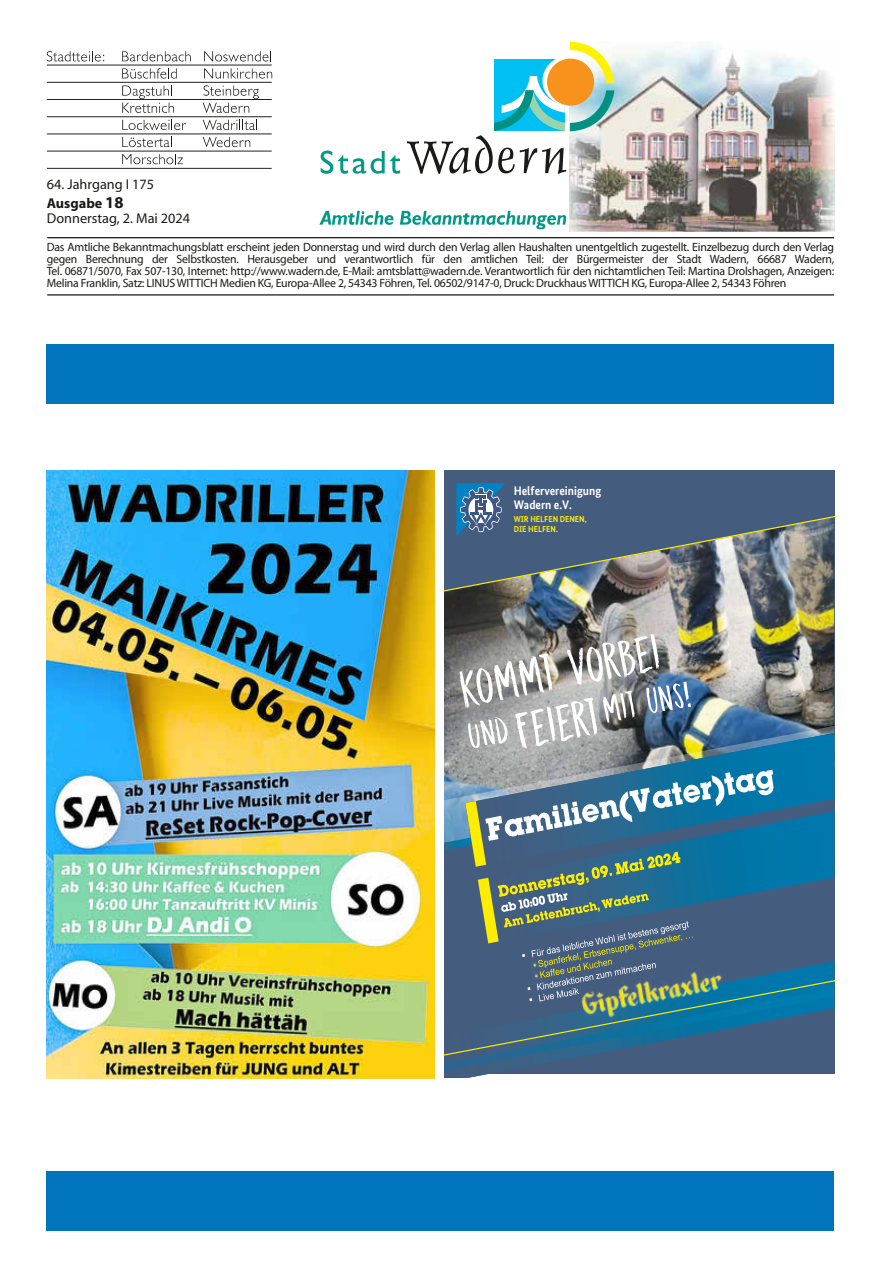
<style>
.page{position:relative;width:881px;height:1263px;background:#fff}
.page>*{position:absolute;margin:0;border:0;box-sizing:border-box;transform-origin:0 0}
.t1{font:14.25px/18.1px "Myriad Pro";color:#1a1a18}
.t2{font:700 12.45px/14.1px "Kkrkgl Bundes Sans Office";color:#fff;scale:.93 1}
.t3{font:12px/12px "Myriad Pro";letter-spacing:-.02em;color:#1a1a18;text-align:justify}
.t4{font:700 8.55px/9.3px "Kkrkgl Bundes Sans Office";color:#ffed00;scale:.93 1}
.s1{font-weight:700}
.s2{font-weight:700;font-size:16.5px}
</style>
<div class="page">
<hr style="left:47px;top:294px;width:786px;height:2px;background:#231f20">
<hr style="left:47px;top:237px;width:786px;height:1px;background:#231f20">
<img style="left:569px;top:42px;width:264px;height:190px">
<svg style="left:319px;top:211px;width:74px;height:14px"></svg>
<svg style="left:400px;top:211px;width:166px;height:18px"></svg>
<svg style="left:320px;top:151px;width:80px;height:23px"></svg>
<svg style="left:407px;top:42px;width:207px;height:132px"></svg>
<hr style="left:47px;top:65px;width:224px;height:1px;background:#231f20">
<hr style="left:47px;top:82px;width:224px;height:1px;background:#231f20">
<hr style="left:47px;top:99px;width:224px;height:1px;background:#231f20">
<hr style="left:47px;top:116px;width:224px;height:1px;background:#231f20">
<hr style="left:47px;top:134px;width:224px;height:1px;background:#231f20">
<hr style="left:47px;top:151px;width:224px;height:1px;background:#231f20">
<hr style="left:47px;top:168px;width:224px;height:1px;background:#231f20">
<svg style="left:47px;top:51px;width:57px;height:10px"></svg>
<svg style="left:122px;top:51px;width:69px;height:10px"></svg>
<svg style="left:122px;top:68px;width:55px;height:11px"></svg>
<svg style="left:122px;top:86px;width:52px;height:27px"></svg>
<svg style="left:122px;top:120px;width:64px;height:10px"></svg>
<svg style="left:122px;top:137px;width:50px;height:10px"></svg>
<svg style="left:122px;top:154px;width:61px;height:10px"></svg>
<svg style="left:204px;top:51px;width:67px;height:10px"></svg>
<svg style="left:204px;top:68px;width:68px;height:11px"></svg>
<svg style="left:202px;top:85px;width:57px;height:28px"></svg>
<svg style="left:202px;top:120px;width:55px;height:10px"></svg>
<svg style="left:202px;top:137px;width:48px;height:10px"></svg>
<img style="left:47px;top:471px;width:387px;height:608px">
<div style="left:47px;top:344px;width:786px;height:60px;background:#0074bc"></div>
<div style="left:47px;top:1171px;width:786px;height:60px;background:#0074bc"></div>
<div style="left:444px;top:470px;width:389px;height:604px;background:#445c7e"></div>
<img style="left:444px;top:594px;width:389px;height:132px">
<svg style="left:444px;top:726px;width:389px;height:44px"></svg>
<img style="left:465px;top:733px;width:368px;height:37px">
<svg style="left:444px;top:770px;width:389px;height:301px"></svg>
<img style="left:459px;top:634px;width:231px;height:115px">
<img style="left:444px;top:483px;width:389px;height:111px">
<img style="left:578px;top:960px;width:150px;height:64px">
<p class="t1" style="left:47px;top:175px;width:109px">64. Jahrgang I 175<br><span class="s1">Ausgabe</span> <span class="s2">18</span></p>
<p class="t1" style="left:47px;top:209px;width:145px">Donnerstag, 2. Mai 2024</p>
<p class="t3" style="left:47px;top:240px;width:788px">Das Amtliche Bekanntmachungsblatt erscheint jeden Donnerstag und wird durch den Verlag allen Haushalten unentgeltlich zugestellt. Einzelbezug durch den Verlag gegen Berechnung der Selbstkosten. Herausgeber und verantwortlich für den amtlichen Teil: der Bürgermeister der Stadt Wadern, 66687 Wadern, Tel. 06871/5070, Fax 507-130, Internet: http://www.wadern.de, E-Mail: amtsblatt@wadern.de. Verantwortlich für den nichtamtlichen Teil: Martina Drolshagen, Anzeigen:<br>Melina Franklin, Satz: LINUS WITTICH Medien KG, Europa-Allee 2, 54343 Föhren, Tel. 06502/9147-0, Druck: Druckhaus WITTICH KG, Europa-Allee 2, 54343 Föhren</p>
<p class="t2" style="left:513px;top:483px;width:96px">Helfervereinigung<br>Wadern e.V.</p>
<p class="t4" style="left:513px;top:515px;width:80px">WIR HELFEN DENEN,<br>DIE HELFEN.</p>
</div>
